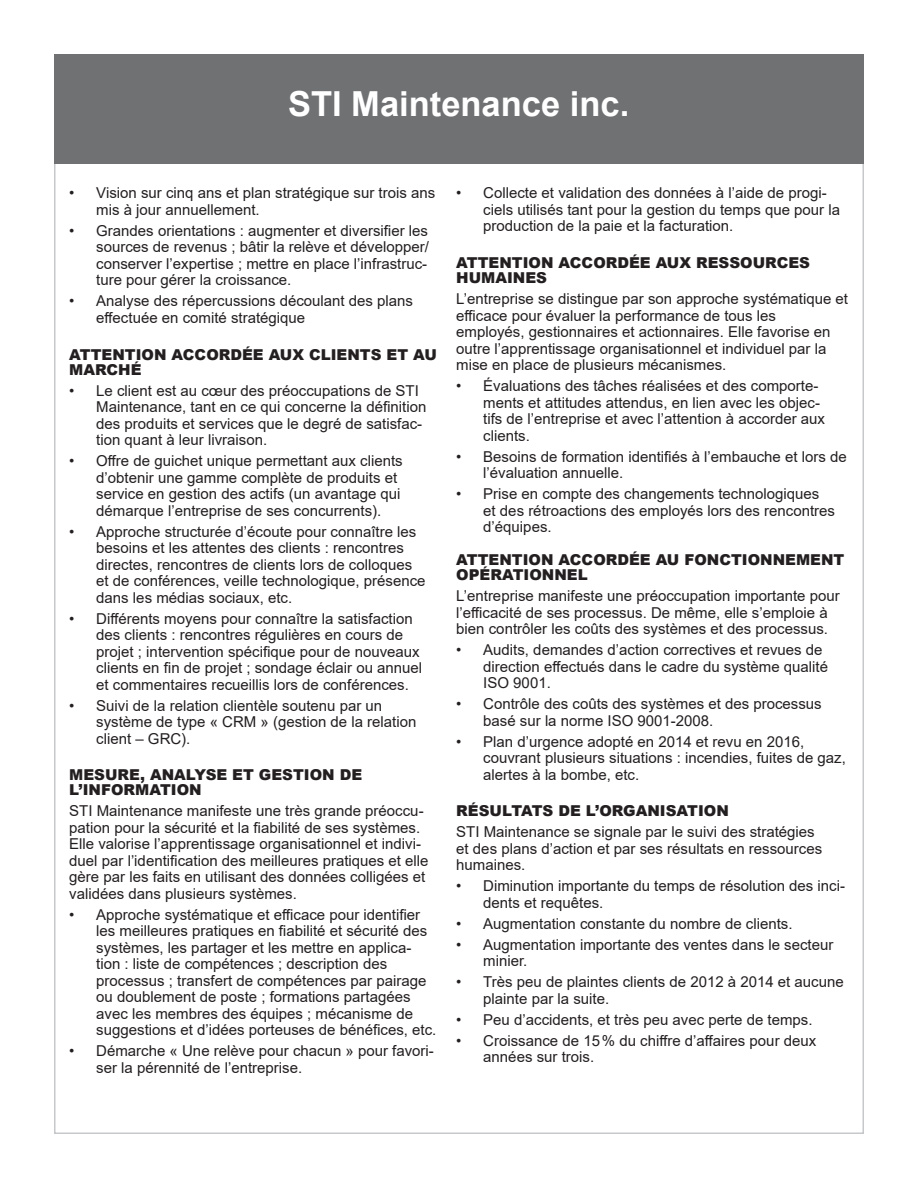
<style>
.page{position:relative;width:918px;height:1188px;background:#fff}
.page>*{position:absolute;margin:0;border:0;box-sizing:border-box;transform-origin:0 0}
.t1{font:700 34.5px "Arial";color:#fff}
.t2{font:15px/16.5px "Arial";color:#231f20}
.t3{font:900 15px/15px "Arial";color:#231f20}
</style>
<div class="page">
<div style="left:54px;top:54px;width:810px;height:109px;background:#707173"></div>
<p class="t1" style="left:288px;top:80px;width:343px">STI Maintenance inc.</p>
<p class="t2" style="left:96px;top:185px;width:341px;text-indent:-27px">• Vision sur cinq ans et plan stratégique sur trois ans mis à jour annuellement.</p>
<p class="t2" style="left:96px;top:222px;width:334px;text-align:justify;text-indent:-27px">• Grandes orientations : augmenter et diversifier les sources de revenus ; bâtir la relève et développer/ conserver l’expertise ; mettre en place l’infrastruc&shy;ture pour gérer la croissance.</p>
<p class="t2" style="left:96px;top:293px;width:318px;text-indent:-27px">• Analyse des répercussions découlant des plans effectuée en comité stratégique</p>
<p class="t3" style="left:69px;top:346px;width:369px">ATTENTION ACCORDÉE AUX CLIENTS ET AU<br>MARCHÉ</p>
<p class="t2" style="left:96px;top:382px;width:332px;text-indent:-27px">• Le client est au cœur des préoccupations de STI Maintenance, tant en ce qui concerne la définition des produits et services que le degré de satisfac&shy;tion quant à leur livraison.</p>
<p class="t2" style="left:96px;top:452px;width:308px;text-indent:-27px">• Offre de guichet unique permettant aux clients d’obtenir une gamme complète de produits et service en gestion des actifs (un avantage qui démarque l’entreprise de ses concurrents).</p>
<p class="t2" style="left:96px;top:523px;width:331px;text-indent:-27px">• Approche structurée d’écoute pour connaître les besoins et les attentes des clients : rencontres directes, rencontres de clients lors de colloques et de conférences, veille technologique, présence dans les médias sociaux, etc.</p>
<p class="t2" style="left:96px;top:610px;width:328px;text-indent:-27px">• Différents moyens pour connaître la satisfaction des clients : rencontres régulières en cours de projet ; intervention spécifique pour de nouveaux clients en fin de projet ; sondage éclair ou annuel et commentaires recueillis lors de conférences.</p>
<p class="t2" style="left:96px;top:697px;width:322px;text-indent:-27px">• Suivi de la relation clientèle soutenu par un système de type « CRM » (gestion de la relation client – GRC).</p>
<p class="t3" style="left:69px;top:767px;width:294px">MESURE, ANALYSE ET GESTION DE<br>L’INFORMATION</p>
<p class="t2" style="left:69px;top:803px;width:361px">STI Maintenance manifeste une très grande préoccu&shy;pation pour la sécurité et la fiabilité de ses systèmes.<br>Elle valorise l’apprentissage organisationnel et indivi&shy;duel par l’identification des meilleures pratiques et elle gère par les faits en utilisant des données colligées et validées dans plusieurs systèmes.</p>
<p class="t2" style="left:96px;top:906px;width:342px;text-indent:-27px">• Approche systématique et efficace pour identifier les meilleures pratiques en fiabilité et sécurité des systèmes, les partager et les mettre en applica&shy;tion : liste de compétences ; description des processus ; transfert de compétences par pairage ou doublement de poste ; formations partagées avec les membres des équipes ; mécanisme de suggestions et d’idées porteuses de bénéfices, etc.</p>
<p class="t2" style="left:96px;top:1043px;width:339px;text-indent:-27px">• Démarche « Une relève pour chacun » pour favori&shy;ser la pérennité de l’entreprise.</p>
<p class="t2" style="left:483px;top:185px;width:358px;text-indent:-27px">• Collecte et validation des données à l’aide de progi&shy;ciels utilisés tant pour la gestion du temps que pour la production de la paie et la facturation.</p>
<p class="t3" style="left:456px;top:255px;width:355px">ATTENTION ACCORDÉE AUX RESSOURCES<br>HUMAINES</p>
<p class="t2" style="left:456px;top:290px;width:393px">L’entreprise se distingue par son approche systématique et efficace pour évaluer la performance de tous les employés, gestionnaires et actionnaires. Elle favorise en outre l’apprentissage organisationnel et individuel par la mise en place de plusieurs mécanismes.</p>
<p class="t2" style="left:483px;top:377px;width:343px;text-indent:-27px">• Évaluations des tâches réalisées et des comporte&shy;ments et attitudes attendus, en lien avec les objec&shy;tifs de l’entreprise et avec l’attention à accorder aux clients.</p>
<p class="t2" style="left:483px;top:448px;width:365px;text-indent:-27px">• Besoins de formation identifiés à l’embauche et lors de l’évaluation annuelle.</p>
<p class="t2" style="left:483px;top:485px;width:353px;text-indent:-27px">• Prise en compte des changements technologiques et des rétroactions des employés lors des rencontres d’équipes.</p>
<p class="t3" style="left:456px;top:552px;width:390px">ATTENTION ACCORDÉE AU FONCTIONNEMENT<br>OPÉRATIONNEL</p>
<p class="t2" style="left:456px;top:587px;width:385px">L’entreprise manifeste une préoccupation importante pour l’efficacité de ses processus. De même, elle s’emploie à bien contrôler les coûts des systèmes et des processus.</p>
<p class="t2" style="left:483px;top:641px;width:346px;text-indent:-27px">• Audits, demandes d’action correctives et revues de direction effectués dans le cadre du système qualité<br>ISO 9001.</p>
<p class="t2" style="left:483px;top:695px;width:340px;text-indent:-27px">• Contrôle des coûts des systèmes et des processus basé sur la norme ISO 9001-2008.</p>
<p class="t2" style="left:483px;top:733px;width:364px;text-indent:-27px">• Plan d’urgence adopté en 2014 et revu en 2016, couvrant plusieurs situations : incendies, fuites de gaz, alertes à la bombe, etc.</p>
<p class="t3" style="left:456px;top:803px;width:274px">RÉSULTATS DE L’ORGANISATION</p>
<p class="t2" style="left:456px;top:824px;width:367px">STI Maintenance se signale par le suivi des stratégies et des plans d’action et par ses résultats en ressources humaines.</p>
<p class="t2" style="left:483px;top:878px;width:363px;text-indent:-27px">• Diminution importante du temps de résolution des inci&shy;dents et requêtes.</p>
<p class="t2" style="left:456px;top:915px;width:338px">• Augmentation constante du nombre de clients.</p>
<p class="t2" style="left:483px;top:936px;width:352px;text-indent:-27px">• Augmentation importante des ventes dans le secteur minier.</p>
<p class="t2" style="left:483px;top:974px;width:362px;text-indent:-27px">• Très peu de plaintes clients de 2012 à 2014 et aucune plainte par la suite.</p>
<p class="t2" style="left:456px;top:1011px;width:358px">• Peu d’accidents, et très peu avec perte de temps.</p>
<p class="t2" style="left:483px;top:1032px;width:335px;text-indent:-27px">• Croissance de 15% du chiffre d’affaires pour deux années sur trois.</p>
</div>
